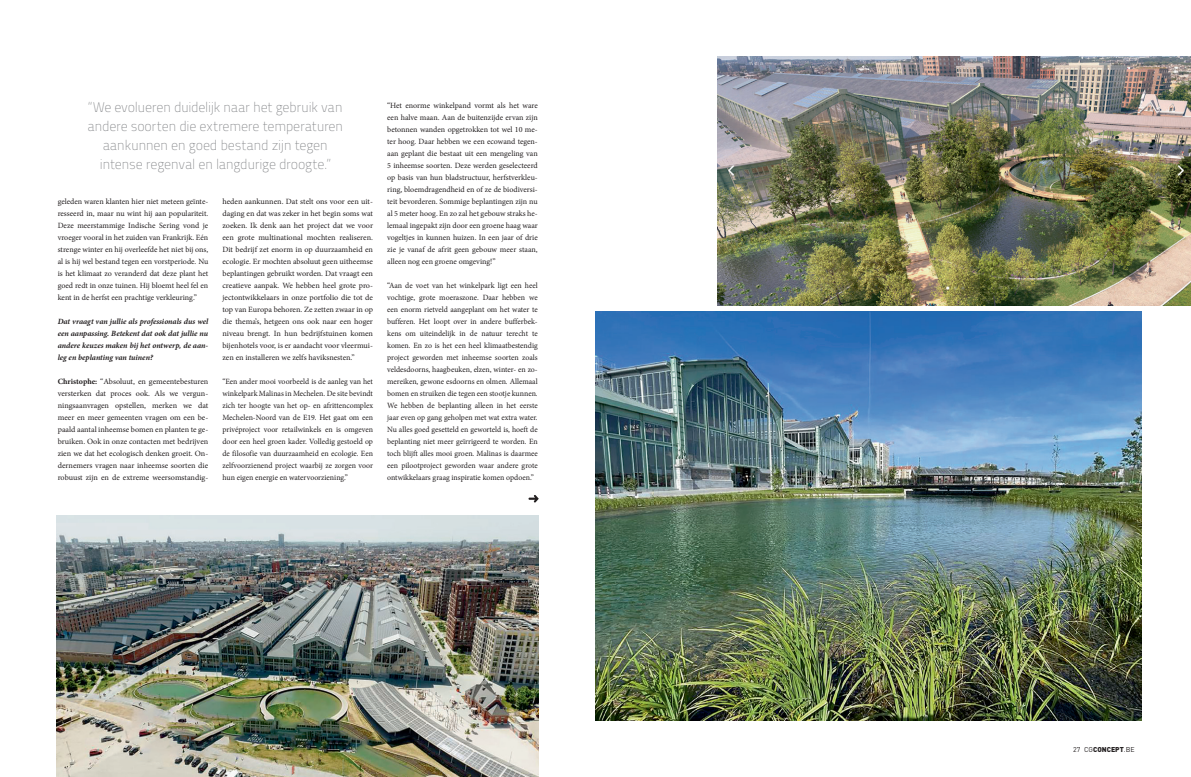
<style>
.page{position:relative;width:1191px;height:777px;background:#fff}
.page>*{position:absolute;margin:0;border:0;box-sizing:border-box;transform-origin:0 0}
.t1{font:14px/19px "Titillium Maps 26 L 1 wt";letter-spacing:-.025em;color:#808285;text-align:center}
.t2{font:8px/12px "Minion Pro";color:#231f20;text-align:justify}
.t3{font:italic 700 8px/12px "Minion Pro";color:#231f20;text-align:justify}
.t4{font:7px "FFDIN Pro";color:#231f20}
.s1{font-weight:700}
.s2{font-weight:900}
</style>
<div class="page">
<img style="left:595px;top:311px;width:546px;height:409px">
<img style="left:717px;top:57px;width:474px;height:248px">
<img style="left:57px;top:516px;width:482px;height:261px">
<svg style="left:528px;top:495px;width:11px;height:7px"></svg>
<h1 class="t1" style="left:87px;top:97px;width:257px">“We evolueren duidelijk naar het gebruik van andere soorten die extremere temperaturen aankunnen en goed bestand zijn tegen intense regenval en langdurige droogte.”</h1>
<p class="t2" style="left:58px;top:195px;width:152px">geleden waren klanten hier niet meteen geïnte&shy;resseerd in, maar nu wint hij aan populariteit.<br>Deze meerstammige Indische Sering vond je vroeger vooral in het zuiden van Frankrijk. Eén strenge winter en hij overleefde het niet bij ons, al is hij wel bestand tegen een vorstperiode. Nu is het klimaat zo veranderd dat deze plant het goed redt in onze tuinen. Hij bloemt heel fel en kent in de herfst een prachtige verkleuring.”</p>
<p class="t3" style="left:58px;top:315px;width:152px">Dat vraagt van jullie als professionals dus wel een aanpassing. Betekent dat ook dat jullie nu andere keuzes maken bij het ontwerp, de aan&shy;leg en beplanting van tuinen?</p>
<p class="t2" style="left:58px;top:375px;width:152px"><span class="s1">Christophe:</span> “Absoluut, en gemeentebesturen versterken dat proces ook. Als we vergun&shy;ningsaanvragen opstellen, merken we dat meer en meer gemeenten vragen om een be&shy;paald aantal inheemse bomen en planten te ge&shy;bruiken. Ook in onze contacten met bedrijven zien we dat het ecologisch denken groeit. On&shy;dernemers vragen naar inheemse soorten die robuust zijn en de extreme weersomstandig-</p>
<p class="t2" style="left:222px;top:195px;width:152px">heden aankunnen. Dat stelt ons voor een uit&shy;daging en dat was zeker in het begin soms wat zoeken. Ik denk aan het project dat we voor een grote multinational mochten realiseren.<br>Dit bedrijf zet enorm in op duurzaamheid en ecologie. Er mochten absoluut geen uitheemse beplantingen gebruikt worden. Dat vraagt een creatieve aanpak. We hebben heel grote pro&shy;jectontwikkelaars in onze portfolio die tot de top van Europa behoren. Ze zetten zwaar in op die thema’s, hetgeen ons ook naar een hoger niveau brengt. In hun bedrijfstuinen komen bijenhotels voor, is er aandacht voor vleermui&shy;zen en installeren we zelfs haviksnesten.”</p>
<p class="t2" style="left:222px;top:375px;width:152px">“Een ander mooi voorbeeld is de aanleg van het winkelpark Malinas in Mechelen. De site bevindt zich ter hoogte van het op- en afrittencomplex Mechelen-Noord van de E19. Het gaat om een privéproject voor retailwinkels en is omgeven door een heel groen kader. Volledig gestoeld op de filosofie van duurzaamheid en ecologie. Een zelfvoorzienend project waarbij ze zorgen voor hun eigen energie en watervoorziening.”</p>
<p class="t2" style="left:387px;top:99px;width:152px">“Het enorme winkelpand vormt als het ware een halve maan. Aan de buitenzijde ervan zijn betonnen wanden opgetrokken tot wel 10 me&shy;ter hoog. Daar hebben we een ecowand tegen&shy;aan geplant die bestaat uit een mengeling van 5 inheemse soorten. Deze werden geselecteerd op basis van hun bladstructuur, herfstverkleu&shy;ring, bloemdragendheid en of ze de biodiversi&shy;teit bevorderen. Sommige beplantingen zijn nu al 5 meter hoog. En zo zal het gebouw straks he&shy;lemaal ingepakt zijn door een groene haag waar vogeltjes in kunnen huizen. In een jaar of drie zie je vanaf de afrit geen gebouw meer staan, alleen nog een groene omgeving!”</p>
<p class="t2" style="left:387px;top:279px;width:152px">“Aan de voet van het winkelpark ligt een heel vochtige, grote moeraszone. Daar hebben we een enorm rietveld aangeplant om het water te bufferen. Het loopt over in andere bufferbek&shy;kens om uiteindelijk in de natuur terecht te komen. En zo is het een heel klimaatbestendig project geworden met inheemse soorten zoals veldesdoorns, haagbeuken, elzen, winter- en zo&shy;mereiken, gewone esdoorns en olmen. Allemaal bomen en struiken die tegen een stootje kunnen.<br>We hebben de beplanting alleen in het eerste jaar even op gang geholpen met wat extra water.<br>Nu alles goed gesetteld en geworteld is, hoeft de beplanting niet meer geïrrigeerd te worden. En toch blijft alles mooi groen. Malinas is daarmee een pilootproject geworden waar andere grote ontwikkelaars graag inspiratie komen opdoen.”</p>
<p class="t4" style="left:1073px;top:743px;width:63px">27 CG<span class="s2">CONCEPT</span>.BE</p>
</div>
